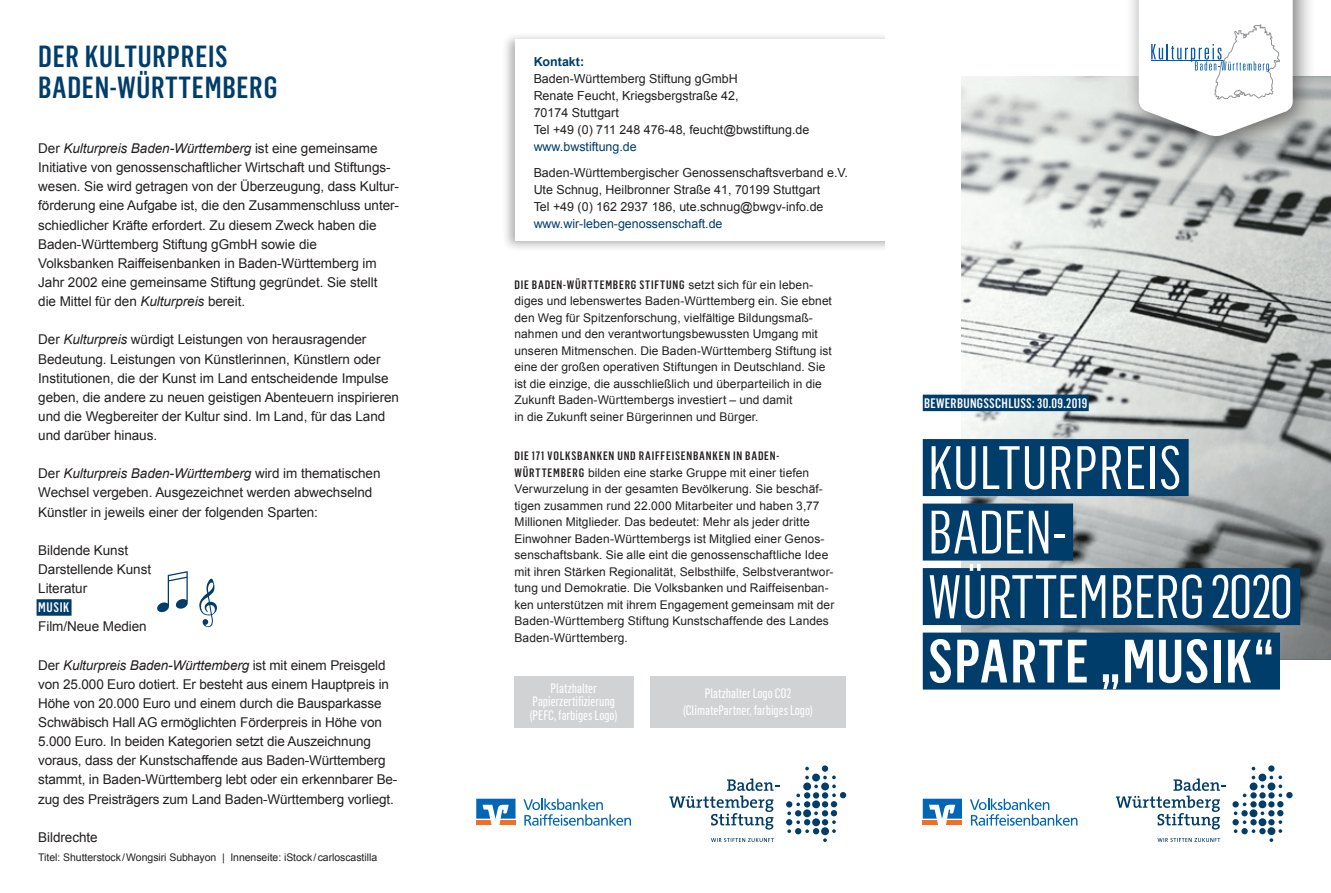
<style>
.page{position:relative;width:1331px;height:893px;background:#fff}
.page>*{position:absolute;margin:0;border:0;box-sizing:border-box;transform-origin:0 0}
.t1{font:60px/64.5px "Flama Condensed";letter-spacing:-.01em;color:#fff}
.t2{font:500 60px "Flama Condensed";letter-spacing:.025em;color:#fff}
.t3{font:500 30px/31.5px "Flama Condensed";letter-spacing:.025em;color:#003d6a}
.t4{font:13.5px/19.2px "Arial";letter-spacing:-.005em;color:#231f20}
.t5{font:13.5px/13.5px "Flama Condensed Basic";color:#fff;text-align:center}
.t6{font:500 13.5px "Flama Condensed";letter-spacing:.025em;color:#fff}
.t7{font:12.45px/17px "Arial";color:#231f20}
.t8{font:12.45px "Arial";color:#003d6a}
.t9{font:700 12.45px "Arial";color:#003d6a}
.t10{font:12px/16.5px "Arial";letter-spacing:.005em;color:#231f20}
.t11{font:500 12px "Flama Condensed";letter-spacing:.065em;color:#231f20}
.t12{font:10.5px "Arial";letter-spacing:-.005em;color:#231f20}
.s1{font-style:italic}
.s2{font-family:"Arial";font-weight:400}
.s3{font-family:"Flama Condensed";font-weight:500}
</style>
<div class="page">
<div style="left:502px;top:32px;width:382px;height:220px;background:#231f20;opacity:.35"></div>
<div style="left:514px;top:39px;width:370px;height:202px;background:#fff"></div>
<svg style="left:669px;top:778px;width:110px;height:52px"></svg>
<div style="left:822px;top:765px;width:6px;height:7px;background:#003d6a;border-radius:50%"></div>
<svg style="left:786px;top:767px;width:60px;height:75px"></svg>
<svg style="left:711px;top:838px;width:63px;height:4px"></svg>
<img style="left:961px;top:77px;width:370px;height:582px">
<svg style="left:923px;top:799px;width:39px;height:26px"></svg>
<svg style="left:970px;top:799px;width:107px;height:27px"></svg>
<svg style="left:476px;top:799px;width:39px;height:26px"></svg>
<svg style="left:523px;top:799px;width:108px;height:27px"></svg>
<div style="left:514px;top:676px;width:119px;height:51px;background:#d1d2d4"></div>
<div style="left:650px;top:676px;width:196px;height:51px;background:#d1d2d4"></div>
<svg style="left:1116px;top:778px;width:110px;height:52px"></svg>
<div style="left:1232px;top:801px;width:7px;height:6px;background:#003d6a;border-radius:50%"></div>
<svg style="left:1243px;top:793px;width:3px;height:13px"></svg>
<svg style="left:1234px;top:811px;width:3px;height:4px"></svg>
<div style="left:1241px;top:810px;width:7px;height:6px;background:#003d6a;border-radius:50%"></div>
<svg style="left:1249px;top:809px;width:8px;height:8px"></svg>
<div style="left:1232px;top:819px;width:7px;height:6px;background:#003d6a;border-radius:50%"></div>
<svg style="left:1243px;top:820px;width:3px;height:4px"></svg>
<div style="left:1241px;top:828px;width:7px;height:6px;background:#003d6a;border-radius:50%"></div>
<svg style="left:1252px;top:767px;width:40px;height:75px"></svg>
<svg style="left:1234px;top:829px;width:3px;height:4px"></svg>
<svg style="left:1157px;top:838px;width:63px;height:4px"></svg>
<div style="left:1124px;top:0;width:191px;height:158px;background:#231f20;opacity:.6"></div>
<svg style="left:1139px;top:0;width:154px;height:138px"></svg>
<div style="left:923px;top:439px;width:266px;height:57px;background:#003d6a"></div>
<div style="left:923px;top:504px;width:150px;height:57px;background:#003d6a"></div>
<div style="left:923px;top:568px;width:377px;height:57px;background:#003d6a"></div>
<div style="left:923px;top:633px;width:357px;height:57px;background:#003d6a"></div>
<div style="left:923px;top:395px;width:166px;height:16px;background:#003d6a"></div>
<div style="left:37px;top:599px;width:35px;height:17px;background:#003d6a"></div>
<svg style="left:157px;top:571px;width:31px;height:42px"></svg>
<svg style="left:199px;top:579px;width:18px;height:48px"></svg>
<h2 class="t3" style="left:38px;top:39px;width:241px">DER KULTURPREIS<br>BADEN-WÜRTTEMBERG</h2>
<p class="t4" style="left:38px;top:139px;width:362px">Der <span class="s1">Kulturpreis Baden-Württemberg</span> ist eine gemeinsame Initiative von genossenschaftlicher Wirtschaft und Stiftungs&shy;wesen. Sie wird getragen von der Überzeugung, dass Kultur&shy;förderung eine Aufgabe ist, die den Zusammenschluss unter&shy;schiedlicher Kräfte erfordert. Zu diesem Zweck haben die Baden-Württemberg Stiftung gGmbH sowie die<br>Volksbanken Raiffeisenbanken in Baden-Württemberg im Jahr 2002 eine gemeinsame Stiftung gegründet. Sie stellt<br>die Mittel für den <span class="s1">Kulturpreis</span> bereit.</p>
<p class="t4" style="left:38px;top:330px;width:362px">Der <span class="s1">Kulturpreis</span> würdigt Leistungen von herausragender Bedeutung. Leistungen von Künstlerinnen, Künstlern oder Institutionen, die der Kunst im Land entscheidende Impulse geben, die andere zu neuen geistigen Abenteuern inspirieren und die Wegbereiter der Kultur sind. Im Land, für das Land und darüber hinaus.</p>
<p class="t4" style="left:38px;top:464px;width:344px">Der <span class="s1">Kulturpreis Baden-Württemberg</span> wird im thematischen<br>Wechsel vergeben. Ausgezeichnet werden abwechselnd<br>Künstler in jeweils einer der folgenden Sparten:</p>
<p class="t4" style="left:38px;top:541px;width:114px">Bildende Kunst<br>Darstellende Kunst<br>Literatur</p>
<p class="t6" style="left:38px;top:599px;width:33px">MUSIK</p>
<p class="t4" style="left:38px;top:617px;width:110px">Film/Neue Medien</p>
<p class="t4" style="left:38px;top:655px;width:361px">Der <span class="s1">Kulturpreis Baden-Württemberg</span> ist mit einem Preisgeld von 25.000 Euro dotiert. Er besteht aus einem Hauptpreis in Höhe von 20.000 Euro und einem durch die Bausparkasse Schwäbisch Hall AG ermöglichten Förderpreis in Höhe von 5.000 Euro. In beiden Kategorien setzt die Auszeichnung voraus, dass der Kunstschaffende aus Baden-Württemberg stammt, in Baden-Württemberg lebt oder ein erkennbarer Be&shy;zug des Preisträgers zum Land Baden-Württemberg vorliegt.</p>
<p class="t4" style="left:38px;top:828px;width:61px">Bildrechte</p>
<p class="t12" style="left:38px;top:850px;width:340px">Titel: Shutterstock/Wongsiri Subhayon | Innenseite: iStock/carloscastilla</p>
<p class="t9" style="left:534px;top:54px;width:52px">Kontakt:</p>
<p class="t7" style="left:534px;top:71px;width:277px">Baden-Württemberg Stiftung gGmbH<br>Renate Feucht, Kriegsbergstraße 42,<br>70174 Stuttgart<br>Tel +49 (0) 711 248 476-48, feucht@bwstiftung.de</p>
<p class="t8" style="left:534px;top:139px;width:105px">www.bwstiftung.de</p>
<p class="t7" style="left:534px;top:164px;width:316px">Baden-Württembergischer Genossenschaftsverband e.V.<br>Ute Schnug, Heilbronner Straße 41, 70199 Stuttgart<br>Tel +49 (0) 162 2937 186, ute.schnug@bwgv-info.de</p>
<p class="t8" style="left:534px;top:215px;width:190px">www.wir-leben-genossenschaft.de</p>
<p class="t11" style="left:514px;top:277px;width:300px">DIE BADEN-WÜRTTEMBERG STIFTUNG <span class="s2">setzt sich für ein leben-</span></p>
<p class="t10" style="left:514px;top:293px;width:319px">diges und lebenswertes Baden-Württemberg ein. Sie ebnet den Weg für Spitzenforschung, vielfältige Bildungsmaß&shy;nahmen und den verantwortungsbewussten Umgang mit unseren Mitmenschen. Die Baden-Württemberg Stiftung ist eine der großen operativen Stiftungen in Deutschland. Sie ist die einzige, die ausschließlich und überparteilich in die Zukunft Baden-Württembergs investiert – und damit<br>in die Zukunft seiner Bürgerinnen und Bürger.</p>
<p class="t11" style="left:514px;top:448px;width:266px">DIE 171 VOLKSBANKEN UND RAIFFEISENBANKEN IN BADEN-</p>
<p class="t10" style="left:514px;top:464px;width:321px"><span class="s3">WÜRTTEMBERG</span> bilden eine starke Gruppe mit einer tiefen Verwurzelung in der gesamten Bevölkerung. Sie beschäf&shy;tigen zusammen rund 22.000 Mitarbeiter und haben 3,77<br>Millionen Mitglieder. Das bedeutet: Mehr als jeder dritte Einwohner Baden-Württembergs ist Mitglied einer Genos&shy;senschaftsbank. Sie alle eint die genossenschaftliche Idee mit ihren Stärken Regionalität, Selbsthilfe, Selbstverantwor&shy;tung und Demokratie. Die Volksbanken und Raiffeisenban&shy;ken unterstützen mit ihrem Engagement gemeinsam mit der Baden-Württemberg Stiftung Kunstschaffende des Landes Baden-Württemberg.</p>
<p class="t5" style="left:530px;top:681px;width:89px">Platzhalter<br>Papierzertifizierung (PEFC, farbiges Logo)</p>
<p class="t5" style="left:683px;top:684px;width:131px;line-height:17px">Platzhalter Logo CO2 (ClimatePartner, farbiges Logo)</p>
<p class="t6" style="left:924px;top:394px;width:165px">BEWERBUNGSSCHLUSS: 30.09.2019</p>
<h1 class="t1" style="left:928px;top:434px;width:367px">KULTURPREIS<br>BADEN-<br>WÜRTTEMBERG 2020</h1>
<h1 class="t2" style="left:928px;top:623px;width:347px">SPARTE „MUSIK“</h1>
</div>
